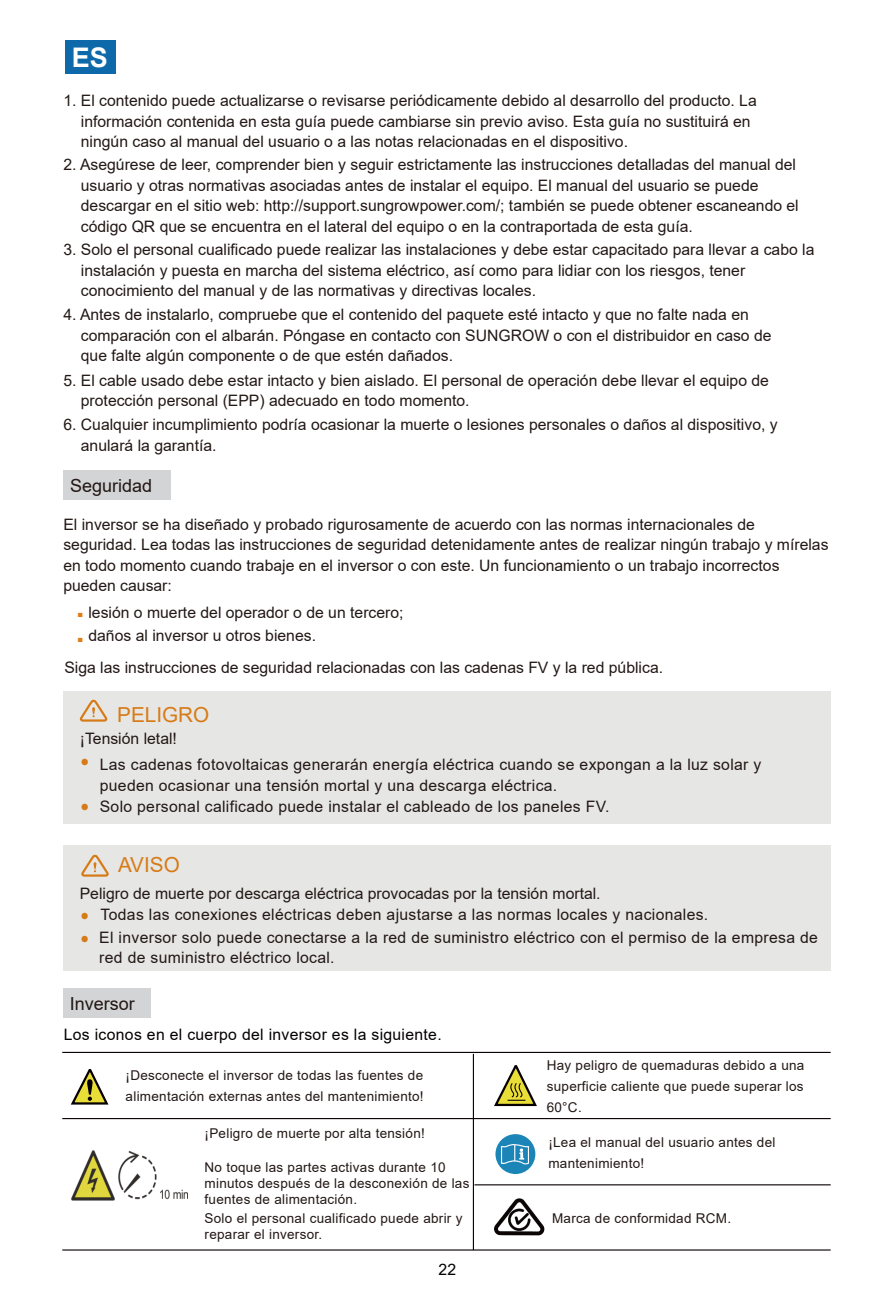
<style>
.page{position:relative;width:893px;height:1295px;background:#fff}
.page>*{position:absolute;margin:0;border:0;box-sizing:border-box;transform-origin:0 0}
.t1{font:43.65px "Arial";color:#e37d12}
.t2{font:700 27px "Arial";color:#fff}
.t3{font:21.82px "Wingdings";color:#d77b17}
.t4{font:20.7px "Arial";color:#d77b17}
.t5{font:18px "Arial";color:#221714}
.t6{font:15.75px/20.7px "Arial";color:#231815}
.t7{font:15.75px/20.7px "Arial";letter-spacing:.02em;color:#231815}
.t8{font:15.75px "Arial";letter-spacing:.02em;color:#040000}
.t9{font:13.5px/20.7px "Arial";letter-spacing:.02em;color:#231815}
.s1{color:#d77b17}
</style>
<div class="page">
<hr style="left:62px;top:1249px;width:769px;height:1px;background:#070002">
<div style="left:65px;top:40px;width:51px;height:34px;background:#0d69a9"></div>
<div style="left:63px;top:691px;width:767px;height:132px;background:#e6e6e5"></div>
<svg style="left:79px;top:699px;width:29px;height:23px"></svg>
<div style="left:63px;top:846px;width:767px;height:125px;background:#e6e6e5"></div>
<svg style="left:81px;top:854px;width:28px;height:23px"></svg>
<div style="left:63px;top:470px;width:107px;height:30px;background:#d3d4d6"></div>
<div style="left:63px;top:988px;width:88px;height:30px;background:#d3d4d6"></div>
<img style="left:71px;top:1151px;width:116px;height:49px">
<svg style="left:70px;top:1069px;width:39px;height:36px"></svg>
<svg style="left:494px;top:1065px;width:43px;height:42px"></svg>
<hr style="left:62px;top:1118px;width:769px;height:1px;background:#070002">
<hr style="left:474px;top:1184px;width:357px;height:1px;background:#070002">
<div style="left:495px;top:1134px;width:40px;height:40px;background:#1b85b8;border-radius:50%"></div>
<svg style="left:501px;top:1144px;width:28px;height:20px"></svg>
<hr style="left:473px;top:1054px;width:1px;height:196px;background:#070002">
<hr style="left:62px;top:1052px;width:769px;height:1px;background:#070002">
<img style="left:494px;top:1198px;width:50px;height:37px">
<h2 class="t2" style="left:72px;top:39px;width:38px">ESIT</h2>
<p class="t6" style="left:81px;top:90px;width:677px;text-indent:-18px">1. El contenido puede actualizarse o revisarse periódicamente debido al desarrollo del producto. La información contenida en esta guía puede cambiarse sin previo aviso. Esta guía no sustituirá en ningún caso al manual del usuario o a las notas relacionadas en el dispositivo.</p>
<p class="t6" style="left:81px;top:154px;width:719px;text-indent:-18px">2. Asegúrese de leer, comprender bien y seguir estrictamente las instrucciones detalladas del manual del usuario y otras normativas asociadas antes de instalar el equipo. El manual del usuario se puede descargar en el sitio web: http://support.sungrowpower.com/; también se puede obtener escaneando el código QR que se encuentra en el lateral del equipo o en la contraportada de esta guía.</p>
<p class="t6" style="left:81px;top:239px;width:735px;text-indent:-18px">3. Solo el personal cualificado puede realizar las instalaciones y debe estar capacitado para llevar a cabo la instalación y puesta en marcha del sistema eléctrico, así como para lidiar con los riesgos, tener conocimiento del manual y de las normativas y directivas locales.</p>
<p class="t6" style="left:81px;top:304px;width:692px;text-indent:-18px">4. Antes de instalarlo, compruebe que el contenido del paquete esté intacto y que no falte nada en comparación con el albarán. Póngase en contacto con SUNGROW o con el distribuidor en caso de que falte algún componente o de que estén dañados.</p>
<p class="t6" style="left:81px;top:370px;width:690px;text-indent:-18px">5. El cable usado debe estar intacto y bien aislado. El personal de operación debe llevar el equipo de protección personal (EPP) adecuado en todo momento.</p>
<p class="t6" style="left:81px;top:414px;width:698px;text-indent:-18px">6. Cualquier incumplimiento podría ocasionar la muerte o lesiones personales o daños al dispositivo, y anulará la garantía.</p>
<p class="t5" style="left:70px;top:473px;width:84px">Seguridad</p>
<p class="t6" style="left:63px;top:513px;width:767px">El inversor se ha diseñado y probado rigurosamente de acuerdo con las normas internacionales de seguridad. Lea todas las instrucciones de seguridad detenidamente antes de realizar ningún trabajo y mírelas en todo momento cuando trabaje en el inversor o con este. Un funcionamiento o un trabajo incorrectos pueden causar:</p>
<p class="t6" style="left:88px;top:601px;width:317px;line-height:23.2px">lesión o muerte del operador o de un tercero; daños al inversor u otros bienes.</p>
<h1 class="t1" style="left:74px;top:572px;width:14px">.</h1>
<h1 class="t1" style="left:74px;top:596px;width:14px">.</h1>
<p class="t6" style="left:64px;top:656px;width:600px">Siga las instrucciones de seguridad relacionadas con las cadenas FV y la red pública.</p>
<h3 class="t4" style="left:117px;top:700px;width:94px">PELIGRO</h3>
<p class="t6" style="left:80px;top:728px;width:99px">¡Tensión letal!</p>
<h3 class="t3" style="left:80px;top:750px;width:12px">•</h3>
<p class="t7" style="left:100px;top:754px;width:663px">Las cadenas fotovoltaicas generarán energía eléctrica cuando se expongan a la luz solar y pueden ocasionar una tensión mortal y una descarga eléctrica.</p>
<p class="t7" style="left:80px;top:796px;width:531px"><span class="s1">•</span> Solo personal calificado puede instalar el cableado de los paneles FV.</p>
<h3 class="t4" style="left:118px;top:850px;width:63px">AVISO</h3>
<p class="t6" style="left:80px;top:882px;width:522px">Peligro de muerte por descarga eléctrica provocadas por la tensión mortal.</p>
<p class="t7" style="left:99px;top:903px;width:720px;line-height:22.5px;text-indent:-20px"><span class="s1">•</span> Todas las conexiones eléctricas deben ajustarse a las normas locales y nacionales.<br>El inversor solo puede conectarse a la red de suministro eléctrico con el permiso de la empresa de</p>
<p class="t7" style="left:99px;top:947px;width:237px">red de suministro eléctrico local.</p>
<h3 class="t3" style="left:80px;top:927px;width:11px">•</h3>
<p class="t5" style="left:70px;top:991px;width:67px">Inversor</p>
<p class="t8" style="left:64px;top:1023px;width:379px">Los iconos en el cuerpo del inversor es la siguiente.</p>
<p class="t9" style="left:126px;top:1065px;width:300px">¡Desconecte el inversor de todas las fuentes de alimentación externas antes del mantenimiento!</p>
<p class="t9" style="left:205px;top:1122px;width:222px">¡Peligro de muerte por alta tensión!</p>
<p class="t9" style="left:205px;top:1159px;width:266px;line-height:16.2px">No toque las partes activas durante 10 minutos después de la desconexión de las fuentes de alimentación.</p>
<p class="t9" style="left:547px;top:1055px;width:259px;text-align:justify">Hay peligro de quemaduras debido a una superficie caliente que puede superar los 60°C.</p>
<p class="t9" style="left:548px;top:1132px;width:229px">¡Lea el manual del usuario antes del mantenimiento!</p>
<p class="t9" style="left:205px;top:1208px;width:259px">Solo el personal cualificado puede abrir y</p>
<p class="t9" style="left:552px;top:1207px;width:181px">Marca de conformidad RCM.</p>
<p class="t9" style="left:205px;top:1224px;width:119px">reparar el inversor.</p>
<p class="t8" style="left:439px;top:1259px;width:19px">22</p>
</div>
